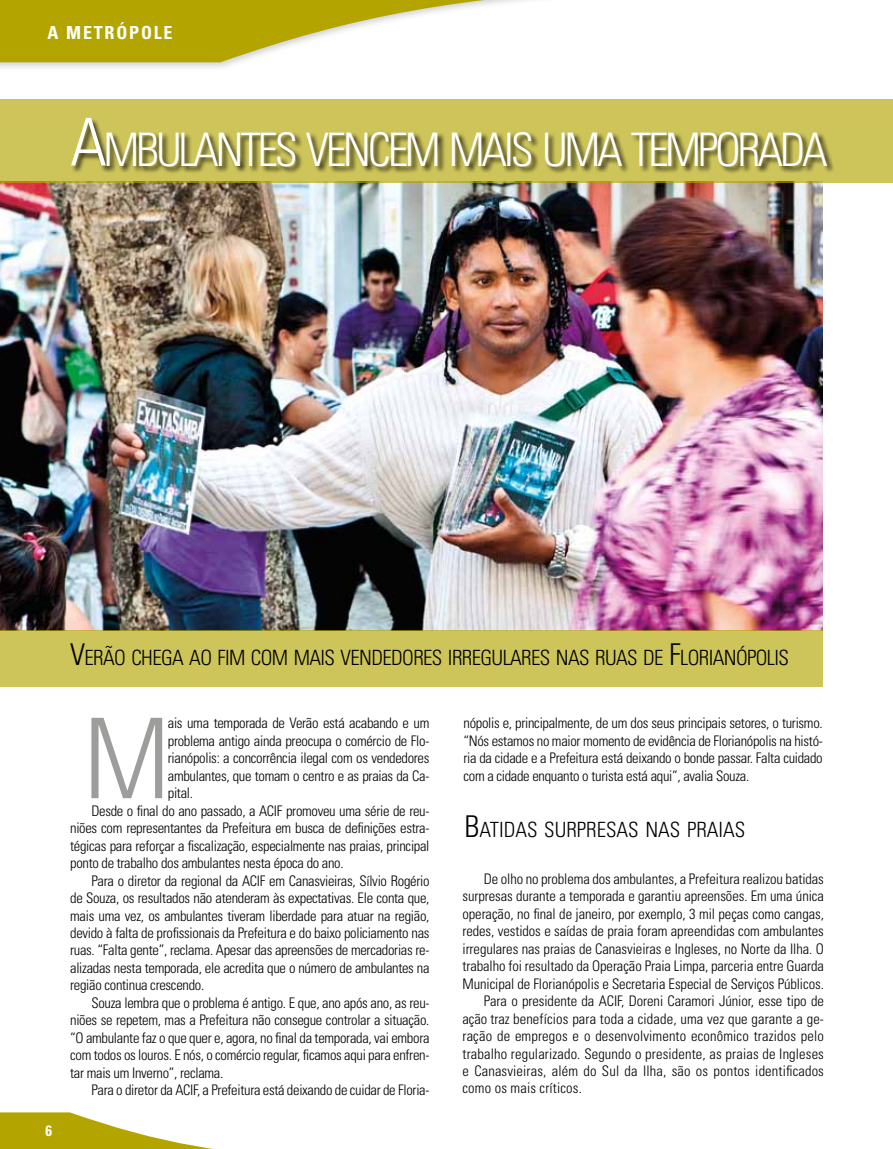
<style>
.page{position:relative;width:893px;height:1149px;background:#fff}
.page>*{position:absolute;margin:0;border:0;box-sizing:border-box;transform-origin:0 0}
.t1{font:300 condensed 111.3px "Univers LT Std";color:#9d9d9c}
.t2{font:300 condensed 46.2px "Univers LT Std";letter-spacing:-.07em;color:#fff}
.t3{font:300 condensed 21px "Univers LT Std";letter-spacing:-.03em;color:#000}
.t4{font:300 condensed 21px "Univers LT Std";color:#000}
.t5{font:700 condensed 18px "Univers LT Std";letter-spacing:.1em;color:#fff}
.t6{font:700 condensed 15px "Univers LT Std";color:#fff}
.t7{font:300 condensed 14.55px/17.4px "Univers LT Std";letter-spacing:-.02em;color:#000;text-align:justify}
.t8{font:300 condensed 14.55px "Univers LT Std";letter-spacing:.01em;color:#000}
.s1{font-size:66px}
.s2{font-size:30px}
</style>
<div class="page">
<div style="left:0;top:0;width:647px;height:71px;background:#000;opacity:.2"></div>
<svg style="left:0;top:0;width:640px;height:62px"></svg>
<svg style="left:0;top:1112px;width:207px;height:36px"></svg>
<img style="left:0;top:182px;width:823px;height:448px">
<div style="left:0;top:99px;width:893px;height:83px;background:#cdc45a"></div>
<div style="left:0;top:630px;width:823px;height:56px;background:#cdc45a"></div>
<div style="left:71px;top:118px;width:764px;height:56px;background:#000;opacity:.75"></div>
<p class="t5" style="left:48px;top:22px;width:125px">A METRÓPOLE</p>
<h2 class="t2" style="left:70px;top:121px;width:759px"><span class="s1">A</span>MBULANTES VENCEM MAIS UMA TEMPORADA</h2>
<h3 class="t3" style="left:70px;top:645px;width:720px"><span class="s2">V</span>ERÃO CHEGA AO FIM COM MAIS VENDEDORES IRREGULARES NAS RUAS DE <span class="s2">F</span>LORIANÓPOLIS</h3>
<p class="t6" style="left:46px;top:1120px;width:8px">6</p>
<h1 class="t1" style="left:84px;top:691px;width:88px">M</h1>
<p class="t7" style="left:168px;top:714px;width:263px">ais uma temporada de Verão está acabando e um</p>
<p class="t7" style="left:168px;top:731px;width:263px">problema antigo ainda preocupa o comércio de Flo-</p>
<p class="t7" style="left:168px;top:749px;width:263px">rianópolis: a concorrência ilegal com os vendedores</p>
<p class="t7" style="left:168px;top:766px;width:263px">ambulantes, que tomam o centro e as praias da Ca-</p>
<p class="t7" style="left:168px;top:784px;width:27px">pital.</p>
<p class="t7" style="left:91px;top:801px;width:340px">Desde o final do ano passado, a ACIF promoveu uma série de reu-</p>
<p class="t7" style="left:70px;top:819px;width:361px">niões com representantes da Prefeitura em busca de definições estra-</p>
<p class="t7" style="left:70px;top:836px;width:361px">tégicas para reforçar a fiscalização, especialmente nas praias, principal</p>
<p class="t7" style="left:70px;top:854px;width:275px">ponto de trabalho dos ambulantes nesta época do ano.</p>
<p class="t7" style="left:91px;top:871px;width:340px">Para o diretor da regional da ACIF em Canasvieiras, Sílvio Rogério</p>
<p class="t7" style="left:70px;top:888px;width:361px">de Souza, os resultados não atenderam às expectativas. Ele conta que,</p>
<p class="t7" style="left:70px;top:906px;width:361px">mais uma vez, os ambulantes tiveram liberdade para atuar na região,</p>
<p class="t7" style="left:70px;top:923px;width:361px">devido à falta de profissionais da Prefeitura e do baixo policiamento nas</p>
<p class="t7" style="left:70px;top:941px;width:361px">ruas. “Falta gente”, reclama. Apesar das apreensões de mercadorias re-</p>
<p class="t7" style="left:70px;top:958px;width:361px">alizadas nesta temporada, ele acredita que o número de ambulantes na</p>
<p class="t7" style="left:70px;top:976px;width:136px">região continua crescendo.</p>
<p class="t7" style="left:91px;top:993px;width:340px">Souza lembra que o problema é antigo. E que, ano após ano, as reu-</p>
<p class="t7" style="left:70px;top:1011px;width:361px">niões se repetem, mas a Prefeitura não consegue controlar a situação.</p>
<p class="t7" style="left:70px;top:1028px;width:361px">“O ambulante faz o que quer e, agora, no final da temporada, vai embora</p>
<p class="t7" style="left:70px;top:1046px;width:361px">com todos os louros. E nós, o comércio regular, ficamos aqui para enfren-</p>
<p class="t7" style="left:70px;top:1063px;width:155px">tar mais um Inverno”, reclama.</p>
<p class="t7" style="left:91px;top:1081px;width:340px">Para o diretor da ACIF, a Prefeitura está deixando de cuidar de Floria-</p>
<p class="t7" style="left:463px;top:714px;width:361px">nópolis e, principalmente, de um dos seus principais setores, o turismo. “Nós estamos no maior momento de evidência de Florianópolis na histó&shy;ria da cidade e a Prefeitura está deixando o bonde passar. Falta cuidado com a cidade enquanto o turista está aqui”, avalia Souza.</p>
<h3 class="t4" style="left:464px;top:816px;width:282px"><span class="s2">B</span>ATIDAS SURPRESAS NAS PRAIAS</h3>
<p class="t7" style="left:484px;top:869px;width:342px">De olho no problema dos ambulantes, a Prefeitura realizou batidas</p>
<p class="t7" style="left:462px;top:887px;width:363px">surpresas durante a temporada e garantiu apreensões. Em uma única</p>
<p class="t7" style="left:462px;top:904px;width:363px">operação, no final de janeiro, por exemplo, 3 mil peças como cangas,</p>
<p class="t7" style="left:462px;top:922px;width:363px">redes, vestidos e saídas de praia foram apreendidas com ambulantes</p>
<p class="t7" style="left:462px;top:939px;width:363px">irregulares nas praias de Canasvieiras e Ingleses, no Norte da Ilha. O</p>
<p class="t7" style="left:462px;top:957px;width:363px">trabalho foi resultado da Operação Praia Limpa, parceria entre Guarda</p>
<p class="t7" style="left:462px;top:974px;width:363px">Municipal de Florianópolis e Secretaria Especial de Serviços Públicos.</p>
<p class="t7" style="left:484px;top:991px;width:342px">Para o presidente da ACIF, Doreni Caramori Júnior, esse tipo de</p>
<p class="t8" style="left:462px;top:1009px;width:363px">ação traz benefícios para toda a cidade, uma vez que garante a ge-</p>
<p class="t8" style="left:462px;top:1026px;width:363px">ração de empregos e o desenvolvimento econômico trazidos pelo</p>
<p class="t8" style="left:462px;top:1044px;width:363px">trabalho regularizado. Segundo o presidente, as praias de Ingleses</p>
<p class="t8" style="left:462px;top:1061px;width:363px">e Canasvieiras, além do Sul da Ilha, são os pontos identificados</p>
<p class="t8" style="left:462px;top:1079px;width:121px">como os mais críticos.</p>
</div>
